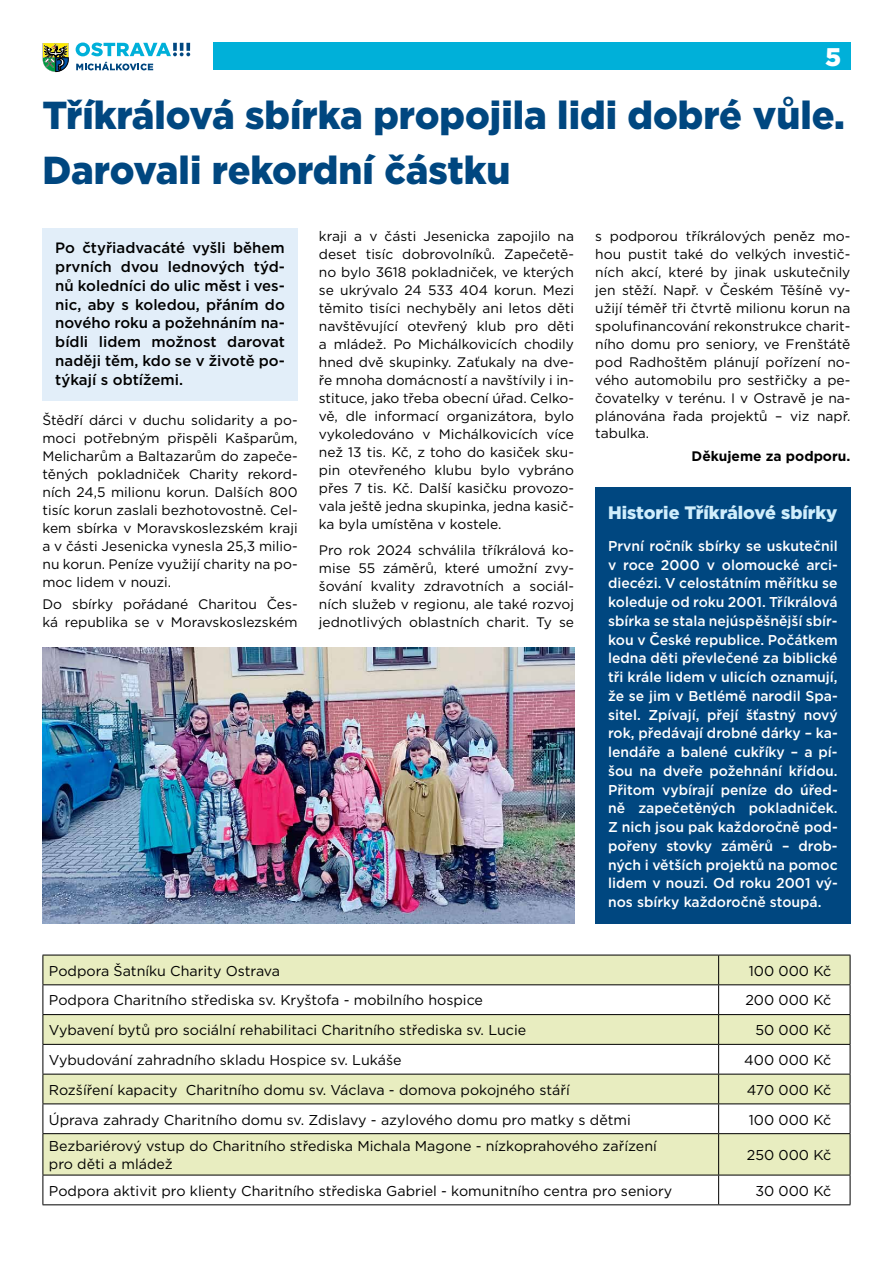
<style>
.page{position:relative;width:893px;height:1263px;background:#fff}
.page>*{position:absolute;margin:0;border:0;box-sizing:border-box;transform-origin:0 0}
.t1{font:900 39px/55.3px "Gotham";color:#004780}
.t2{font:900 25.5px "Gotham";color:#fff}
.t3{font:900 18px "Gotham";color:#cfeefc}
.t4{font:500 15px/18.8px "Gotham";color:#000;text-align:justify}
.t5{font:500 14.25px/18.8px "Gotham";color:#fff;text-align:justify}
.t6{font:14.25px/18px "Gotham";color:#000}
.t7{font:13.8px/18px "Gotham";color:#000;text-align:justify}
.t8{font:700 13.8px "Gotham";color:#000}
</style>
<div class="page">
<svg style="left:76px;top:43px;width:114px;height:13px"></svg>
<svg style="left:76px;top:62px;width:77px;height:8px"></svg>
<svg style="left:43px;top:43px;width:26px;height:29px"></svg>
<div style="left:213px;top:43px;width:637px;height:27px;background:#00b0d9"></div>
<div style="left:595px;top:487px;width:255px;height:437px;background:#004780"></div>
<div style="left:43px;top:229px;width:255px;height:172px;background:#e2eef9"></div>
<svg style="left:44px;top:956px;width:806px;height:219px;fill:#e8edc0"></svg>
<svg style="left:43px;top:1176px;width:1px;height:28px"></svg>
<svg style="left:718px;top:1176px;width:1px;height:28px"></svg>
<svg style="left:850px;top:1175px;width:1px;height:29px"></svg>
<hr style="left:43px;top:1204px;width:676px;height:1px;background:#000">
<hr style="left:719px;top:1204px;width:131px;height:1px;background:#000">
<hr style="left:43px;top:955px;width:676px;height:1px;background:#000">
<hr style="left:43px;top:984px;width:676px;height:1px;background:#000">
<hr style="left:719px;top:955px;width:131px;height:1px;background:#000">
<hr style="left:719px;top:984px;width:131px;height:1px;background:#000">
<hr style="left:43px;top:1014px;width:676px;height:1px;background:#000">
<hr style="left:43px;top:1044px;width:676px;height:1px;background:#000">
<hr style="left:719px;top:1014px;width:131px;height:1px;background:#000">
<hr style="left:719px;top:1044px;width:131px;height:1px;background:#000">
<hr style="left:43px;top:1074px;width:676px;height:1px;background:#000">
<svg style="left:43px;top:955px;width:1px;height:178px"></svg>
<hr style="left:43px;top:1103px;width:676px;height:1px;background:#000">
<hr style="left:719px;top:1074px;width:131px;height:1px;background:#000">
<svg style="left:718px;top:955px;width:1px;height:178px"></svg>
<svg style="left:850px;top:955px;width:1px;height:178px"></svg>
<hr style="left:719px;top:1103px;width:131px;height:1px;background:#000">
<hr style="left:43px;top:1133px;width:676px;height:1px;background:#000">
<hr style="left:43px;top:1134px;width:1px;height:41px;background:#000">
<hr style="left:43px;top:1175px;width:676px;height:1px;background:#000">
<hr style="left:719px;top:1133px;width:131px;height:1px;background:#000">
<hr style="left:718px;top:1134px;width:1px;height:41px;background:#000">
<hr style="left:850px;top:1134px;width:1px;height:41px;background:#000">
<hr style="left:719px;top:1175px;width:131px;height:1px;background:#000">
<img style="left:43px;top:647px;width:531px;height:277px">
<h2 class="t2" style="left:825px;top:40px;width:18px">5</h2>
<h1 class="t1" style="left:43px;top:87px;width:804px">Tříkrálová sbírka propojila lidi dobré vůle.<br>Darovali rekordní částku</h1>
<p class="t4" style="left:55px;top:238px;width:231px">Po čtyřiadvacáté vyšli během prvních dvou lednových týd&shy;nů koledníci do ulic měst i ves&shy;nic, aby s koledou, přáním do nového roku a požehnáním na&shy;bídli lidem možnost darovat naději těm, kdo se v životě po&shy;týkají s obtížemi.</p>
<p class="t7" style="left:43px;top:410px;width:257px">Štědří dárci v duchu solidarity a po&shy;moci potřebným přispěli Kašparům, Melicharům a Baltazarům do zapeče&shy;těných pokladniček Charity rekord&shy;ních 24,5 milionu korun. Dalších 800 tisíc korun zaslali bezhotovostně. Cel&shy;kem sbírka v Moravskoslezském kraji a v části Jesenicka vynesla 25,3 milio&shy;nu korun. Peníze využijí charity na po&shy;moc lidem v nouzi.</p>
<p class="t7" style="left:43px;top:595px;width:257px">Do sbírky pořádané Charitou Čes&shy;ká republika se v Moravskoslezském</p>
<p class="t7" style="left:319px;top:226px;width:257px">kraji a v části Jesenicka zapojilo na deset tisíc dobrovolníků. Zapečetě&shy;no bylo 3618 pokladniček, ve kterých se ukrývalo 24 533 404 korun. Mezi těmito tisíci nechyběly ani letos děti navštěvující otevřený klub pro děti a mládež. Po Michálkovicích chodily hned dvě skupinky. Zaťukaly na dve&shy;ře mnoha domácností a navštívily i in&shy;stituce, jako třeba obecní úřad. Celko&shy;vě, dle informací organizátora, bylo vykoledováno v Michálkovicích více než 13 tis. Kč, z toho do kasiček sku&shy;pin otevřeného klubu bylo vybráno přes 7 tis. Kč. Další kasičku provozo&shy;vala ještě jedna skupinka, jedna kasič&shy;ka byla umístěna v kostele.</p>
<p class="t7" style="left:319px;top:541px;width:257px">Pro rok 2024 schválila tříkrálová ko&shy;mise 55 záměrů, které umožní zvy&shy;šování kvality zdravotních a sociál&shy;ních služeb v regionu, ale také rozvoj jednotlivých oblastních charit. Ty se</p>
<p class="t7" style="left:595px;top:226px;width:257px">s podporou tříkrálových peněz mo&shy;hou pustit také do velkých investič&shy;ních akcí, které by jinak uskutečnily jen stěží. Např. v Českém Těšíně vy&shy;užijí téměř tři čtvrtě milionu korun na spolufinancování rekonstrukce charit&shy;ního domu pro seniory, ve Frenštátě pod Radhoštěm plánují pořízení no&shy;vého automobilu pro sestřičky a pe&shy;čovatelky v terénu. I v Ostravě je na&shy;plánována řada projektů – viz např. tabulka.</p>
<p class="t8" style="left:692px;top:447px;width:160px">Děkujeme za podporu.</p>
<h3 class="t3" style="left:608px;top:501px;width:231px">Historie Tříkrálové sbírky</h3>
<p class="t5" style="left:608px;top:536px;width:231px">První ročník sbírky se uskutečnil v roce 2000 v olomoucké arci&shy;diecézi. V celostátním měřítku se koleduje od roku 2001. Tříkrálová sbírka se stala nejúspěšnější sbír&shy;kou v České republice. Počátkem ledna děti převlečené za biblické tři krále lidem v ulicích oznamují, že se jim v Betlémě narodil Spa&shy;sitel. Zpívají, přejí šťastný nový rok, předávají drobné dárky – ka&shy;lendáře a balené cukříky – a pí&shy;šou na dveře požehnání křídou.<br>Přitom vybírají peníze do úřed&shy;ně zapečetěných pokladniček.<br>Z nich jsou pak každoročně pod&shy;pořeny stovky záměrů – drob&shy;ných i větších projektů na pomoc lidem v nouzi. Od roku 2001 vý&shy;nos sbírky každoročně stoupá.</p>
<p class="t6" style="left:49px;top:961px;width:233px">Podpora Šatníku Charity Ostrava</p>
<p class="t6" style="left:749px;top:961px;width:84px">100 000 Kč</p>
<p class="t6" style="left:49px;top:991px;width:436px">Podpora Charitního střediska sv. Kryštofa - mobilního hospice</p>
<p class="t6" style="left:745px;top:991px;width:87px">200 000 Kč</p>
<p class="t6" style="left:49px;top:1021px;width:479px">Vybavení bytů pro sociální rehabilitaci Charitního střediska sv. Lucie</p>
<p class="t6" style="left:755px;top:1021px;width:77px">50 000 Kč</p>
<p class="t6" style="left:49px;top:1050px;width:354px">Vybudování zahradního skladu Hospice sv. Lukáše</p>
<p class="t6" style="left:744px;top:1050px;width:89px">400 000 Kč</p>
<p class="t6" style="left:49px;top:1080px;width:522px">Rozšíření kapacity Charitního domu sv. Václava - domova pokojného stáří</p>
<p class="t6" style="left:747px;top:1080px;width:86px">470 000 Kč</p>
<p class="t6" style="left:49px;top:1110px;width:583px">Úprava zahrady Charitního domu sv. Zdislavy - azylového domu pro matky s dětmi</p>
<p class="t6" style="left:749px;top:1110px;width:84px">100 000 Kč</p>
<p class="t6" style="left:49px;top:1137px;width:609px">Bezbariérový vstup do Charitního střediska Michala Magone - nízkoprahového zařízení pro děti a mládež</p>
<p class="t6" style="left:747px;top:1146px;width:86px">250 000 Kč</p>
<p class="t6" style="left:49px;top:1181px;width:625px">Podpora aktivit pro klienty Charitního střediska Gabriel - komunitního centra pro seniory</p>
<p class="t6" style="left:755px;top:1181px;width:77px">30 000 Kč</p>
</div>
